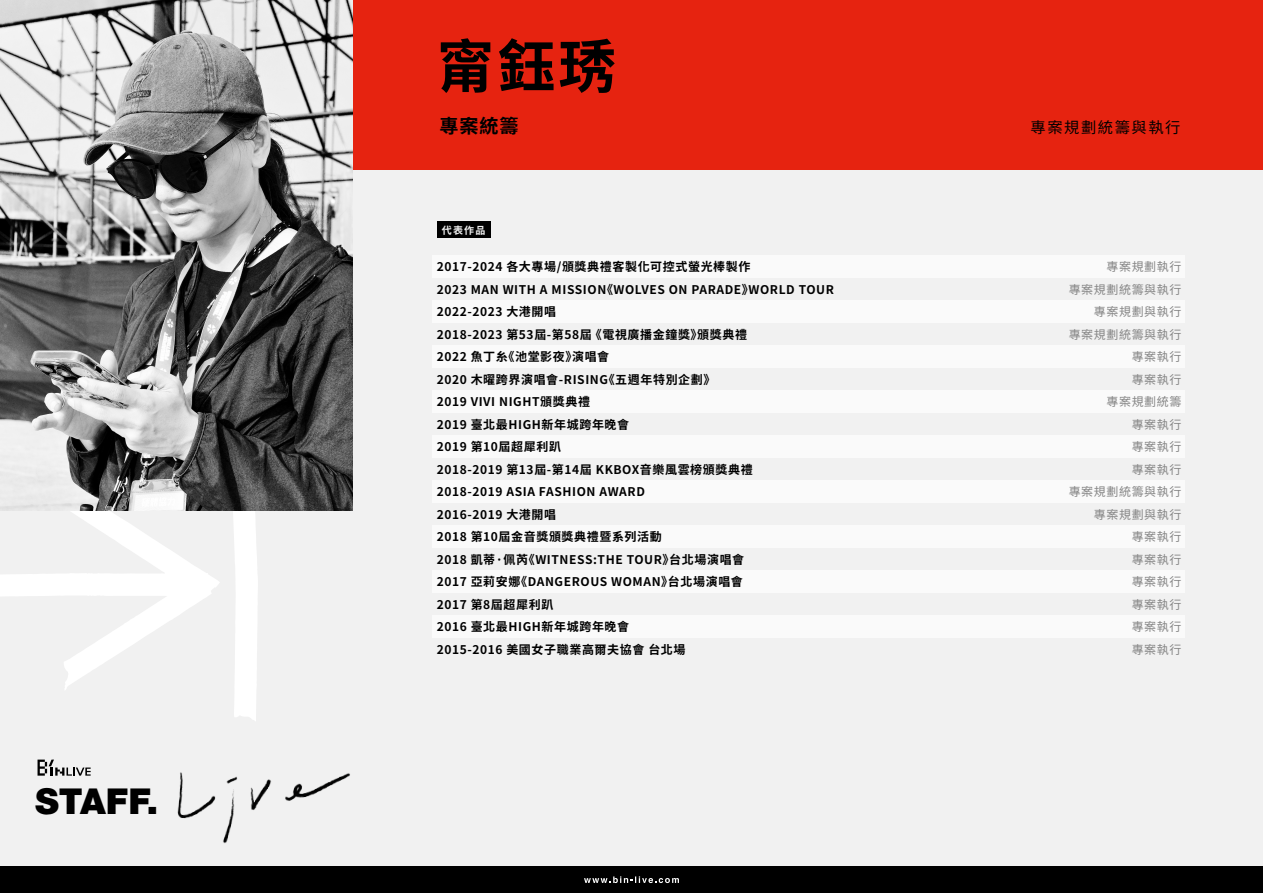
<style>
.page{position:relative;width:1263px;height:893px;background:#f1f1f1}
.page>*{position:absolute;margin:0;border:0;box-sizing:border-box;transform-origin:0 0}
.t1{font:700 57.9px "Noto Sans CJ Ktc";color:#000}
.t2{font:900 35.7px "Helvetica Neue LT Std";color:#000}
.t3{font:700 19.2px "Noto Sans CJ Ktc";color:#000}
.t4{font:15.3px "Noto Sans CJ Ktc";letter-spacing:.1em;color:#000}
.t5{font:700 12px/22.5px "Noto Sans CJ Ktc";letter-spacing:.05em;color:#000}
.t6{font:12px/22.5px "Noto Sans CJ Ktc";letter-spacing:.05em;color:#858585;text-align:right}
.t7{font:700 10.05px "Noto Sans CJ Ktc";color:#f1f1f1}
</style>
<div class="page">
<svg style="left:231px;top:510px;width:27px;height:211px"></svg>
<svg style="left:0;top:510px;width:220px;height:180px"></svg>
<div style="left:0;top:866px;width:1263px;height:27px;background:#000"></div>
<div style="left:0;top:0;width:1263px;height:170px;background:#e62310"></div>
<img style="left:177px;top:772px;width:173px;height:72px">
<svg style="left:38px;top:760px;width:53px;height:16px"></svg>
<svg style="left:584px;top:876px;width:95px;height:7px"></svg>
<div style="left:432px;top:256px;width:753px;height:22px;background:#fff"></div>
<div style="left:432px;top:301px;width:753px;height:22px;background:#fff"></div>
<div style="left:432px;top:346px;width:753px;height:22px;background:#fff"></div>
<div style="left:432px;top:391px;width:753px;height:22px;background:#fff"></div>
<div style="left:432px;top:436px;width:753px;height:22px;background:#fff"></div>
<div style="left:432px;top:481px;width:753px;height:22px;background:#fff"></div>
<div style="left:432px;top:525px;width:753px;height:23px;background:#fff"></div>
<div style="left:432px;top:570px;width:753px;height:23px;background:#fff"></div>
<div style="left:432px;top:615px;width:753px;height:23px;background:#fff"></div>
<div style="left:437px;top:221px;width:53px;height:17px;background:#000"></div>
<img style="left:0;top:0;width:353px;height:510px">
<h2 class="t2" style="left:35px;top:780px;width:125px">STAFF.</h2>
<h1 class="t1" style="left:437px;top:34px;width:181px">甯鈺琇</h1>
<h3 class="t3" style="left:439px;top:115px;width:81px">專案統籌</h3>
<p class="t4" style="left:1030px;top:119px;width:152px">專案規劃統籌與執行</p>
<p class="t7" style="left:442px;top:224px;width:45px">代表作品</p>
<p class="t5" style="left:437px;top:256px;width:399px">2017-2024 各大專場/頒獎典禮客製化可控式螢光棒製作<br>2023 MAN WITH A MISSION《WOLVES ON PARADE》WORLD TOUR<br>2022-2023 大港開唱<br>2018-2023 第53屆-第58屆 《電視廣播金鐘獎》頒獎典禮<br>2022 魚丁糸《池堂影夜》演唱會<br>2020 木曜跨界演唱會-RISING《五週年特別企劃》<br>2019 VIVI NIGHT頒獎典禮<br>2019 臺北最HIGH新年城跨年晚會<br>2019 第10屆超犀利趴<br>2018-2019 第13屆-第14屆 KKBOX音樂風雲榜頒獎典禮<br>2018-2019 ASIA FASHION AWARD<br>2016-2019 大港開唱<br>2018 第10屆金音獎頒獎典禮暨系列活動<br>2018 凱蒂·佩芮《WITNESS:THE TOUR》台北場演唱會<br>2017 亞莉安娜《DANGEROUS WOMAN》台北場演唱會<br>2017 第8屆超犀利趴<br>2016 臺北最HIGH新年城跨年晚會<br>2015-2016 美國女子職業高爾夫協會 台北場</p>
<p class="t6" style="left:1069px;top:256px;width:114px">專案規劃執行<br>專案規劃統籌與執行專案規劃與執行<br>專案規劃統籌與執行專案執行<br>專案執行<br>專案規劃統籌<br>專案執行<br>專案執行<br>專案執行<br>專案規劃統籌與執行專案規劃與執行<br>專案執行<br>專案執行<br>專案執行<br>專案執行<br>專案執行<br>專案執行</p>
</div>
